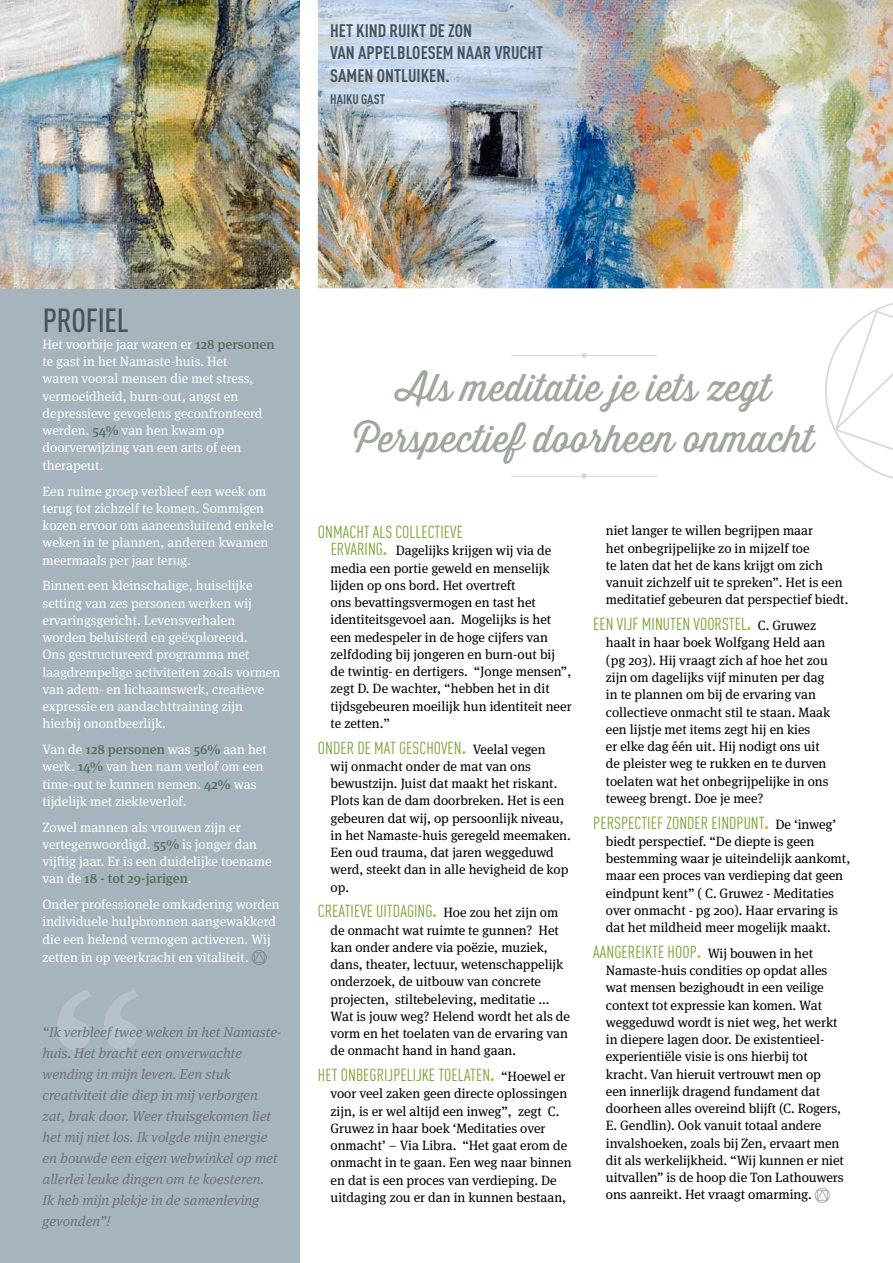
<style>
.page{position:relative;width:893px;height:1263px;background:#fff}
.page>*{position:absolute;margin:0;border:0;box-sizing:border-box;transform-origin:0 0}
.t1{font:37.5px/50.2px "Thirsty Script";color:#a0a89d;text-align:center}
.t2{font:500 condensed 33px "DIN Pro";letter-spacing:-.01em;color:#455560}
.t3{font:700 condensed 18px/22.5px "DIN Pro";color:#455560}
.t4{font:condensed 17.25px "DIN Pro";color:#78a22f}
.t5{font:italic 14.25px/21px "Meta Serif";color:#6e7684}
.t6{font:13.5px/17.2px "Meta Serif";color:#000}
.t7{font:13.5px/17.2px "Meta Serif";color:#fff}
.t8{font:700 condensed 13.5px "DIN Pro";color:#455560}
.s1{font-weight:500;color:#5a705e}
.s2{font-family:"DIN Pro";font-stretch:condensed;font-size:17.25px;color:#78a22f}
.s3{font-family:"DIN Pro";font-weight:900;font-stretch:condensed;font-size:17.25px;color:#f8991d}
.s4{font-weight:900;color:#f8991d}
.s5{font-family:"Meta Serif";font-stretch:normal;font-size:13.5px;color:#000}
</style>
<div class="page">
<img style="left:318px;top:0;width:575px;height:288px">
<div style="left:815px;top:1188px;width:15px;height:15px;border:1px solid #6e7684;border-radius:50%"></div>
<svg style="left:816px;top:1189px;width:12px;height:12px"></svg>
<div style="left:0;top:0;width:300px;height:1263px;background:#a6b5bd"></div>
<hr style="left:511px;top:476px;width:146px;height:1px;background:#d7d7d9">
<svg style="left:582px;top:473px;width:5px;height:6px"></svg>
<hr style="left:511px;top:355px;width:146px;height:1px;background:#d7d7d9">
<svg style="left:582px;top:353px;width:5px;height:5px"></svg>
<svg style="left:812px;top:287px;width:81px;height:192px"></svg>
<svg style="left:57px;top:990px;width:81px;height:60px"></svg>
<div style="left:252px;top:950px;width:15px;height:15px;border:1px solid #6e7684;border-radius:50%"></div>
<svg style="left:253px;top:952px;width:12px;height:11px"></svg>
<img style="left:0;top:0;width:300px;height:288px">
<h3 class="t3" style="left:330px;top:19px;width:215px">HET KIND RUIKT DE ZON<br>VAN APPELBLOESEM NAAR VRUCHT<br>SAMEN ONTLUIKEN.</h3>
<p class="t8" style="left:330px;top:91px;width:56px">HAIKU GAST</p>
<h2 class="t2" style="left:43px;top:300px;width:87px">PROFIEL</h2>
<p class="t7" style="left:43px;top:336px;width:234px">Het voorbije jaar waren er <span class="s1">128 personen </span>te gast in het Namaste-huis. Het<br>waren vooral mensen die met stress, vermoeidheid, burn-out, angst en depressieve gevoelens geconfronteerd werden. <span class="s1">54%</span> van hen kwam op doorverwijzing van een arts of een therapeut.</p>
<p class="t7" style="left:43px;top:482px;width:232px">Een ruime groep verbleef een week om terug tot zichzelf te komen. Sommigen kozen ervoor om aaneensluitend enkele weken in te plannen, anderen kwamen meermaals per jaar terug.</p>
<p class="t7" style="left:43px;top:577px;width:239px">Binnen een kleinschalige, huiselijke setting van zes personen werken wij ervaringsgericht. Levensverhalen worden beluisterd en geëxploreerd.<br>Ons gestructureerd programma met laagdrempelige activiteiten zoals vormen van adem- en lichaamswerk, creatieve expressie en aandachttraining zijn hierbij onontbeerlijk.</p>
<p class="t7" style="left:43px;top:741px;width:226px">Van de <span class="s1">128 personen</span> was <span class="s1">56%</span> aan het werk. <span class="s1">14%</span> van hen nam verlof om een time-out te kunnen nemen. <span class="s1">42%</span> was tijdelijk met ziekteverlof.</p>
<p class="t7" style="left:43px;top:818px;width:231px">Zowel mannen als vrouwen zijn er vertegenwoordigd. <span class="s1">55%</span> is jonger dan vijftig jaar. Er is een duidelijke toename van de <span class="s1">18 - tot 29-jarigen</span>.</p>
<p class="t7" style="left:43px;top:895px;width:239px">Onder professionele omkadering worden individuele hulpbronnen aangewakkerd die een helend vermogen activeren. Wij zetten in op veerkracht en vitaliteit.</p>
<p class="t5" style="left:43px;top:1021px;width:240px">“Ik verbleef twee weken in het Namaste&shy;huis. Het bracht een onverwachte wending in mijn leven. Een stuk creativiteit die diep in mij verborgen zat, brak door. Weer thuisgekomen liet het mij niet los. Ik volgde mijn energie en bouwde een eigen webwinkel op met allerlei leuke dingen om te koesteren.<br>Ik heb mijn plekje in de samenleving gevonden”!</p>
<h1 class="t1" style="left:354px;top:363px;width:461px">Als meditatie je iets zegt<br>Perspectief doorheen onmacht</h1>
<p class="t4" style="left:318px;top:522px;width:147px">ONMACHT ALS COLLECTIEVE</p>
<p class="t6" style="left:331px;top:542px;width:242px"><span class="s2">ERVARING</span><span class="s3">.</span> Dagelijks krijgen wij via de media een portie geweld en menselijk lijden op ons bord. Het overtreft<br>ons bevattingsvermogen en tast het identiteitsgevoel aan. Mogelijks is het een medespeler in de hoge cijfers van zelfdoding bij jongeren en burn-out bij de twintig- en dertigers. “Jonge mensen”, zegt D. De wachter, “hebben het in dit tijdsgebeuren moeilijk hun identiteit neer te zetten.”</p>
<p class="t4" style="left:318px;top:737px;width:229px">ONDER DE MAT GESCHOVEN<span class="s4">.</span> <span class="s5">Veelal vegen</span></p>
<p class="t6" style="left:331px;top:757px;width:242px">wij onmacht onder de mat van ons bewustzijn. Juist dat maakt het riskant.<br>Plots kan de dam doorbreken. Het is een gebeuren dat wij, op persoonlijk niveau, in het Namaste-huis geregeld meemaken.<br>Een oud trauma, dat jaren weggeduwd werd, steekt dan in alle hevigheid de kop op.</p>
<p class="t4" style="left:318px;top:901px;width:242px">CREATIEVE UITDAGING<span class="s4">.</span> <span class="s5">Hoe zou het zijn om</span></p>
<p class="t6" style="left:331px;top:921px;width:241px">de onmacht wat ruimte te gunnen? Het kan onder andere via poëzie, muziek, dans, theater, lectuur, wetenschappelijk onderzoek, de uitbouw van concrete projecten, stiltebeleving, meditatie ...<br>Wat is jouw weg? Helend wordt het als de vorm en het toelaten van de ervaring van de onmacht hand in hand gaan.</p>
<p class="t4" style="left:318px;top:1065px;width:249px">HET ONBEGRIJPELIJKE TOELATEN<span class="s4">.</span> <span class="s5">“Hoewel er</span></p>
<p class="t6" style="left:331px;top:1085px;width:243px">voor veel zaken geen directe oplossingen zijn, is er wel altijd een inweg”, zegt C.<br>Gruwez in haar boek ‘Meditaties over onmacht’ – Via Libra. “Het gaat erom de onmacht in te gaan. Een weg naar binnen en dat is een proces van verdieping. De uitdaging zou er dan in kunnen bestaan,</p>
<p class="t6" style="left:606px;top:522px;width:244px">niet langer te willen begrijpen maar<br>het onbegrijpelijke zo in mijzelf toe<br>te laten dat het de kans krijgt om zich vanuit zichzelf uit te spreken”. Het is een meditatief gebeuren dat perspectief biedt.</p>
<p class="t4" style="left:593px;top:614px;width:224px">EEN VIJF MINUTEN VOORSTEL<span class="s4">.</span> <span class="s5">C. Gruwez</span></p>
<p class="t6" style="left:606px;top:634px;width:226px">haalt in haar boek Wolfgang Held aan (pg 203). Hij vraagt zich af hoe het zou zijn om dagelijks vijf minuten per dag in te plannen om bij de ervaring van collectieve onmacht stil te staan. Maak een lijstje met items zegt hij en kies<br>er elke dag één uit. Hij nodigt ons uit de pleister weg te rukken en te durven toelaten wat het onbegrijpelijke in ons teweeg brengt. Doe je mee?</p>
<p class="t4" style="left:593px;top:812px;width:244px">PERSPECTIEF ZONDER EINDPUNT<span class="s4">.</span> <span class="s5">De ‘inweg’</span></p>
<p class="t6" style="left:606px;top:832px;width:246px">biedt perspectief. “De diepte is geen bestemming waar je uiteindelijk aankomt, maar een proces van verdieping dat geen eindpunt kent” ( C. Gruwez - Meditaties over onmacht - pg 200). Haar ervaring is dat het mildheid meer mogelijk maakt.</p>
<p class="t4" style="left:593px;top:942px;width:221px">AANGEREIKTE HOOP<span class="s4">.</span> <span class="s5">Wij bouwen in het</span></p>
<p class="t6" style="left:606px;top:961px;width:240px">Namaste-huis condities op opdat alles wat mensen bezighoudt in een veilige context tot expressie kan komen. Wat weggeduwd wordt is niet weg, het werkt in diepere lagen door. De existentieel&shy;experientiële visie is ons hierbij tot kracht. Van hieruit vertrouwt men op een innerlijk dragend fundament dat doorheen alles overeind blijft (C. Rogers, E. Gendlin). Ook vanuit totaal andere invalshoeken, zoals bij Zen, ervaart men dit als werkelijkheid. “Wij kunnen er niet uitvallen” is de hoop die Ton Lathouwers ons aanreikt. Het vraagt omarming.</p>
</div>
